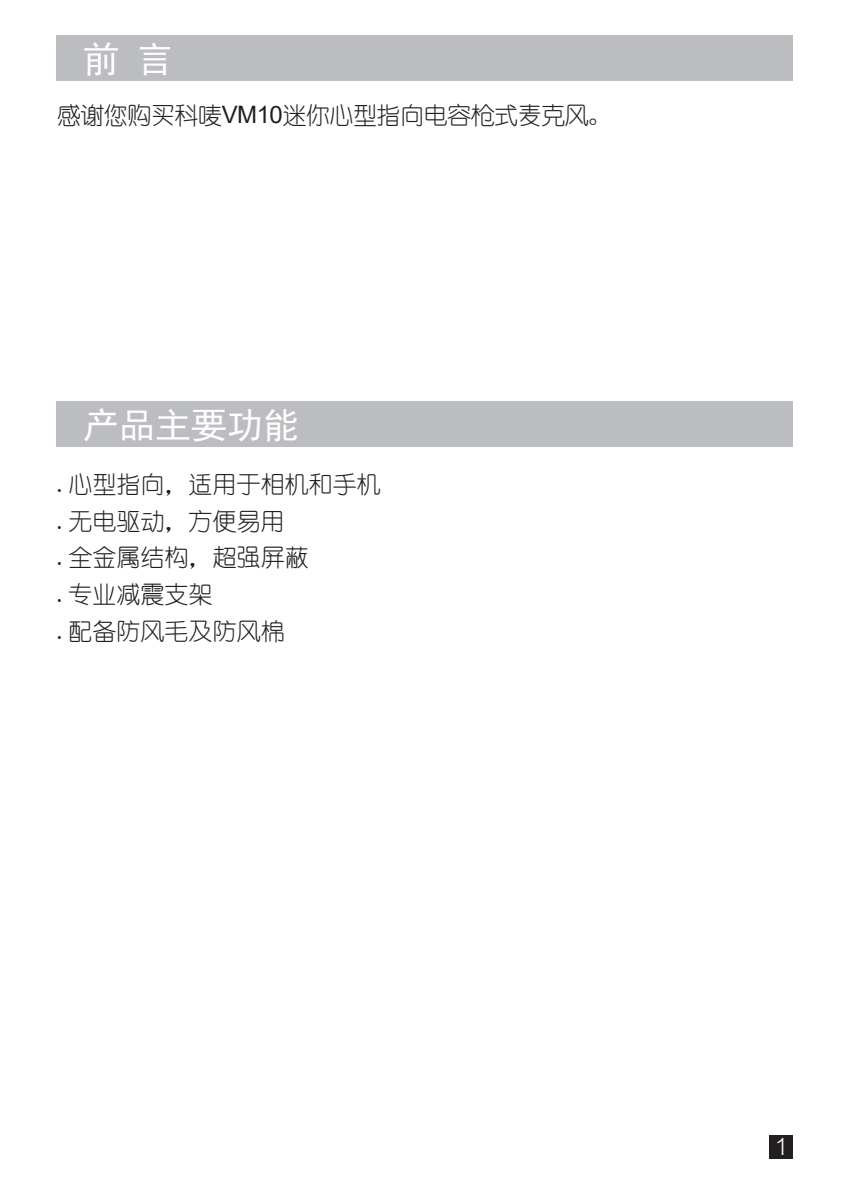
<style>
.page{position:relative;width:851px;height:1191px;background:#fff}
.page>*{position:absolute;margin:0;border:0;box-sizing:border-box;transform-origin:0 0}
.t1{font:36px "Sim Hei";color:#fff}
.t2{font:24px/36.8px "You Yuan";color:#231f20}
.t3{font:24px "You Yuan";letter-spacing:-.02em;color:#231f20}
.t4{font:300 24px "Arial MT Std";color:#fff}
.s1{font-family:"Arial"}
</style>
<div class="page">
<div style="left:57px;top:35px;width:140px;height:46px;background:#bcbdc0"></div>
<div style="left:57px;top:401px;width:269px;height:46px;background:#bcbdc0"></div>
<div style="left:326px;top:401px;width:466px;height:46px;background:#bcbdc0"></div>
<div style="left:197px;top:35px;width:595px;height:46px;background:#bcbdc0"></div>
<div style="left:769px;top:1134px;width:24px;height:24px;background:#231f20"></div>
<h1 class="t1" style="left:83px;top:41px;width:92px">前 言</h1>
<p class="t3" style="left:57px;top:102px;width:557px">感谢您购买科唛<span class="s1">VM10</span>迷你心型指向电容枪式麦克风。</p>
<h1 class="t1" style="left:83px;top:407px;width:218px">产品主要功能</h1>
<p class="t2" style="left:57px;top:466px;width:325px">.心型指向，适用于相机和手机.无电驱动，方便易用<br>.全金属结构，超强屏蔽<br>.专业减震支架<br>.配备防风毛及防风棉</p>
<p class="t4" style="left:774px;top:1133px;width:15px">1</p>
</div>
